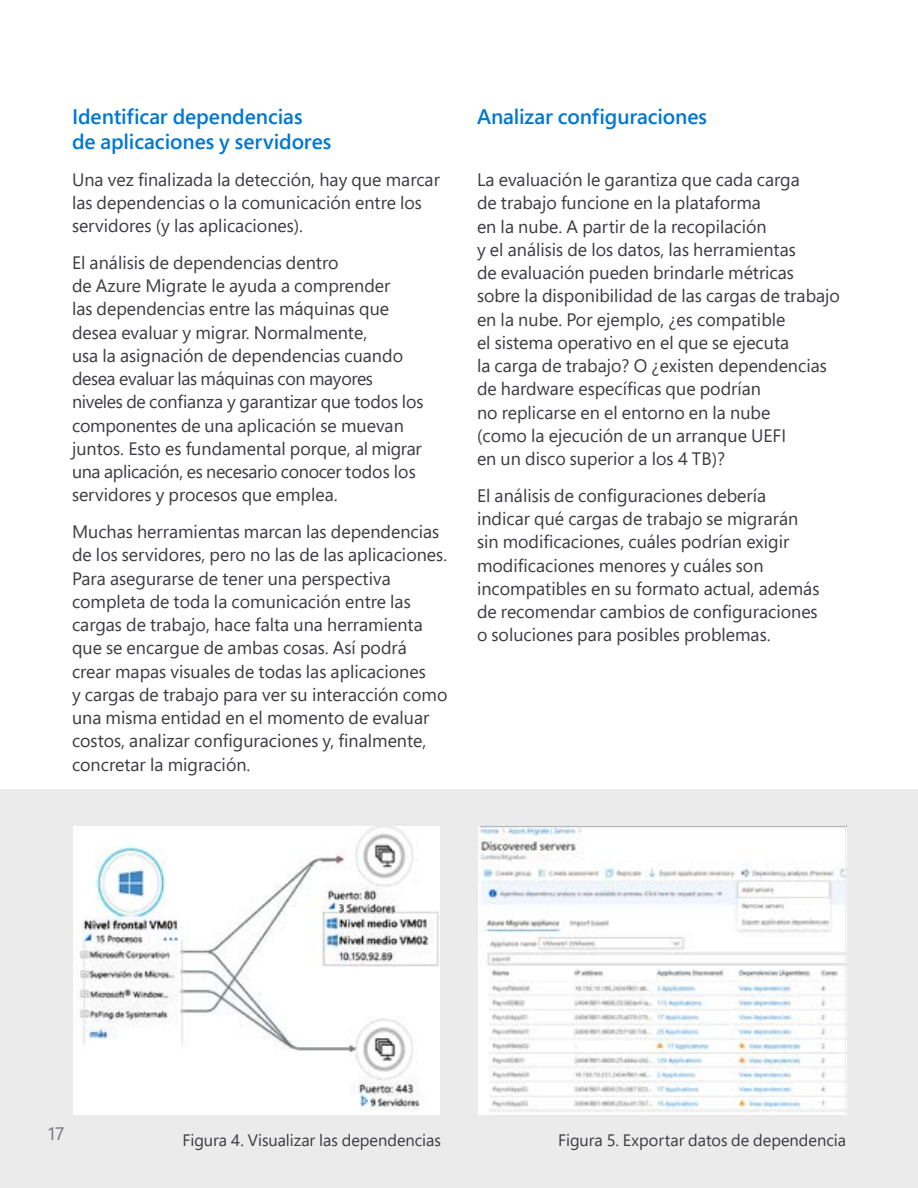
<style>
.page{position:relative;width:918px;height:1188px;background:#fff}
.page>*{position:absolute;margin:0;border:0;box-sizing:border-box;transform-origin:0 0}
.subtitle_14{font:600 21px/25.2px "Segoe Pro";letter-spacing:-.005em;color:#0078d4}
.Body_12_18_regular{font:18px/23.2px "Segoe Pro";color:#3c3c41}
.t1{font:18px "Segoe Pro";color:#75757a}
.t2{font:16.5px "Segoe Pro";color:#3c3c41}
</style>
<div class="page">
<div style="left:0;top:789px;width:918px;height:399px;background:#ebebeb"></div>
<img style="left:74px;top:827px;width:365px;height:287px">
<div style="left:72px;top:825px;width:369px;height:291px;border:1px solid #ebebeb"></div>
<img style="left:479px;top:827px;width:365px;height:287px">
<div style="left:477px;top:825px;width:369px;height:291px;border:1px solid #ebebeb"></div>
<p class="subtitle_14" style="left:72px;top:103px;width:261px">Identificar dependencias<br>de aplicaciones y servidores</p>
<p class="Body_12_18_regular" style="left:72px;top:167px;width:369px">Una vez finalizada la detección, hay que marcar las dependencias o la comunicación entre los servidores (y las aplicaciones).</p>
<p class="Body_12_18_regular" style="left:72px;top:251px;width:353px">El análisis de dependencias dentro<br>de Azure Migrate le ayuda a comprender<br>las dependencias entre las máquinas que desea evaluar y migrar. Normalmente,<br>usa la asignación de dependencias cuando desea evaluar las máquinas con mayores niveles de confianza y garantizar que todos los componentes de una aplicación se muevan juntos. Esto es fundamental porque, al migrar una aplicación, es necesario conocer todos los servidores y procesos que emplea.</p>
<p class="Body_12_18_regular" style="left:72px;top:520px;width:377px">Muchas herramientas marcan las dependencias de los servidores, pero no las de las aplicaciones.<br>Para asegurarse de tener una perspectiva completa de toda la comunicación entre las cargas de trabajo, hace falta una herramienta que se encargue de ambas cosas. Así podrá crear mapas visuales de todas las aplicaciones<br>y cargas de trabajo para ver su interacción como una misma entidad en el momento de evaluar costos, analizar configuraciones y, finalmente, concretar la migración.</p>
<p class="subtitle_14" style="left:477px;top:103px;width:232px">Analizar configuraciones</p>
<p class="Body_12_18_regular" style="left:477px;top:168px;width:365px">La evaluación le garantiza que cada carga<br>de trabajo funcione en la plataforma<br>en la nube. A partir de la recopilación<br>y el análisis de los datos, las herramientas<br>de evaluación pueden brindarle métricas sobre la disponibilidad de las cargas de trabajo en la nube. Por ejemplo, ¿es compatible<br>el sistema operativo en el que se ejecuta<br>la carga de trabajo? O ¿existen dependencias de hardware específicas que podrían<br>no replicarse en el entorno en la nube<br>(como la ejecución de un arranque UEFI<br>en un disco superior a los 4 TB)?</p>
<p class="Body_12_18_regular" style="left:477px;top:483px;width:344px">El análisis de configuraciones debería indicar qué cargas de trabajo se migrarán sin modificaciones, cuáles podrían exigir modificaciones menores y cuáles son incompatibles en su formato actual, además de recomendar cambios de configuraciones o soluciones para posibles problemas.</p>
<p class="t1" style="left:48px;top:1121px;width:18px">17</p>
<p class="t2" style="left:182px;top:1129px;width:260px">Figura 4. Visualizar las dependencias</p>
<p class="t2" style="left:558px;top:1129px;width:289px">Figura 5. Exportar datos de dependencia</p>
</div>
